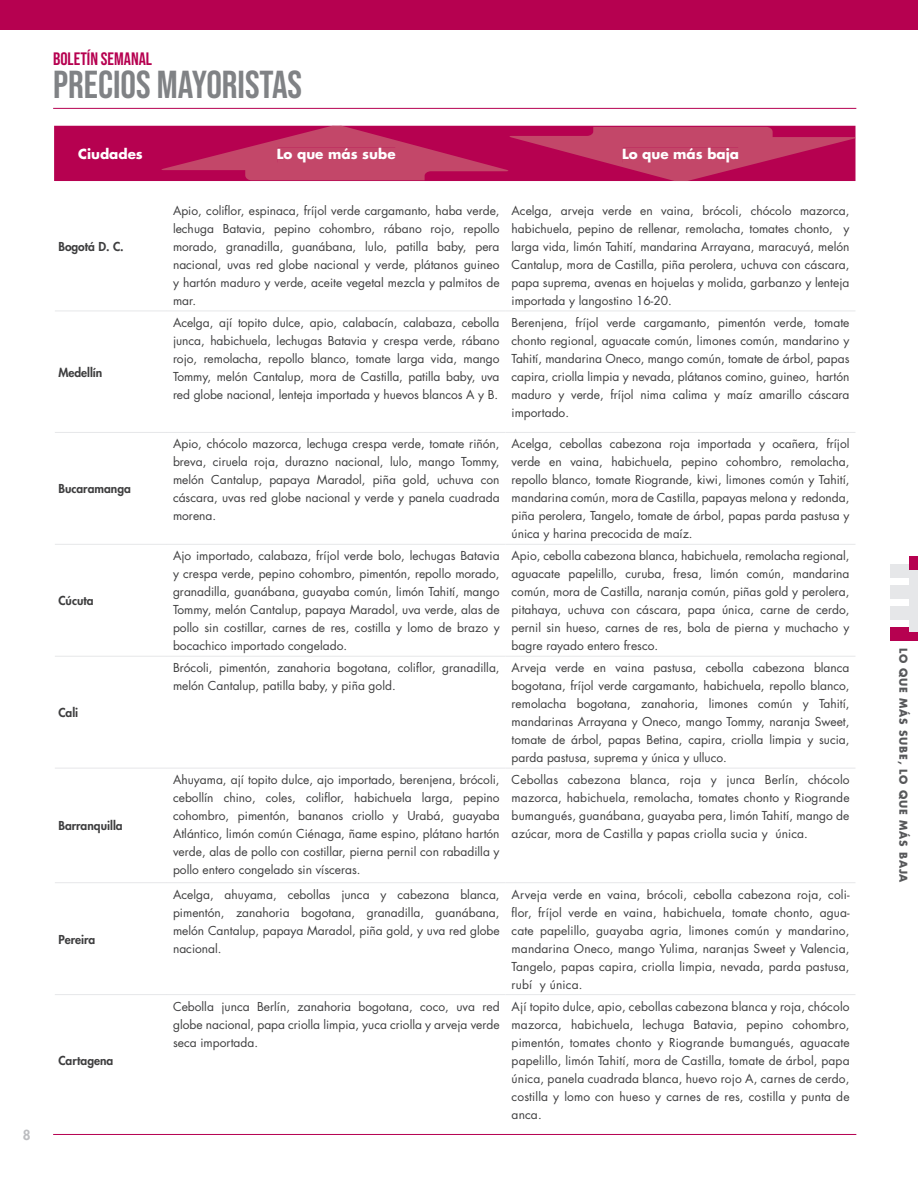
<style>
.page{position:relative;width:918px;height:1188px;background:#fff}
.page>*{position:absolute;margin:0;border:0;box-sizing:border-box;transform-origin:0 0}
.t1{font:39px "Bebas Neue";color:#808285}
.t2{font:18px "Bebas Neue";color:#b60150}
.t3{font:700 13.5px "Futura Std";color:#fff}
.t4{font:800 13.5px "Futura Std";color:#bcbdc0}
.t5{font:12px/18px "Futura Std";color:#3e3e3f;text-align:justify}
.t6{font:800 12px "Futura Std";color:#3e3e3f}
.t7{font:700 10.5px "Futura Std";letter-spacing:.075em;color:#57585a}
</style>
<div class="page">
<div style="left:0;top:0;width:918px;height:30px;background:#b60150"></div>
<div style="left:54px;top:126px;width:107px;height:55px;background:#b60150"></div>
<hr style="left:55px;top:311px;width:112px;height:1px;background:#e6e7e9">
<hr style="left:55px;top:432px;width:112px;height:1px;background:#e6e7e9">
<hr style="left:55px;top:544px;width:112px;height:1px;background:#e6e7e9">
<hr style="left:55px;top:656px;width:112px;height:1px;background:#e6e7e9">
<hr style="left:55px;top:768px;width:112px;height:1px;background:#e6e7e9">
<hr style="left:55px;top:882px;width:112px;height:1px;background:#e6e7e9">
<hr style="left:55px;top:994px;width:112px;height:1px;background:#e6e7e9">
<hr style="left:167px;top:311px;width:339px;height:1px;background:#e6e7e9">
<hr style="left:506px;top:311px;width:349px;height:1px;background:#e6e7e9">
<hr style="left:167px;top:432px;width:339px;height:1px;background:#e6e7e9">
<hr style="left:506px;top:432px;width:349px;height:1px;background:#e6e7e9">
<hr style="left:506px;top:544px;width:349px;height:1px;background:#e6e7e9">
<hr style="left:167px;top:544px;width:339px;height:1px;background:#e6e7e9">
<hr style="left:167px;top:656px;width:339px;height:1px;background:#e6e7e9">
<hr style="left:506px;top:656px;width:349px;height:1px;background:#e6e7e9">
<hr style="left:167px;top:768px;width:339px;height:1px;background:#e6e7e9">
<hr style="left:506px;top:768px;width:349px;height:1px;background:#e6e7e9">
<hr style="left:167px;top:882px;width:339px;height:1px;background:#e6e7e9">
<hr style="left:506px;top:882px;width:349px;height:1px;background:#e6e7e9">
<hr style="left:167px;top:994px;width:339px;height:1px;background:#e6e7e9">
<hr style="left:506px;top:994px;width:349px;height:1px;background:#e6e7e9">
<svg style="left:161px;top:125px;width:695px;height:57px"></svg>
<div style="left:623px;top:148px;width:115px;height:14px;background:#c34769"></div>
<div style="left:890px;top:627px;width:28px;height:14px;background:#b60150"></div>
<div style="left:890px;top:606px;width:28px;height:14px;background:#e6e7e9"></div>
<div style="left:890px;top:585px;width:28px;height:14px;background:#e6e7e9"></div>
<div style="left:890px;top:564px;width:28px;height:14px;background:#e6e7e9"></div>
<hr style="left:53px;top:1134px;width:803px;height:1px;background:#b60150">
<hr style="left:53px;top:108px;width:803px;height:1px;background:#b60150">
<div style="left:909px;top:556px;width:9px;height:14px;background:#b60150"></div>
<div style="left:909px;top:577px;width:9px;height:14px;background:#e6e7e9"></div>
<div style="left:909px;top:597px;width:9px;height:14px;background:#e6e7e9"></div>
<div style="left:909px;top:618px;width:9px;height:14px;background:#e6e7e9"></div>
<p class="t4" style="left:23px;top:1127px;width:9px">8</p>
<h2 class="t2" style="left:53px;top:48px;width:100px">BOLETÍN SEMANAL</h2>
<h1 class="t1" style="left:53px;top:62px;width:250px">PRECIOS MAYORISTAS</h1>
<p class="t3" style="left:78px;top:145px;width:66px">Ciudades</p>
<p class="t6" style="left:58px;top:239px;width:67px">Bogotá D. C.</p>
<p class="t6" style="left:58px;top:365px;width:46px">Medellín</p>
<p class="t6" style="left:58px;top:481px;width:74px">Bucaramanga</p>
<p class="t6" style="left:58px;top:593px;width:37px">Cúcuta</p>
<p class="t6" style="left:58px;top:705px;width:21px">Cali</p>
<p class="t6" style="left:58px;top:818px;width:66px">Barranquilla</p>
<p class="t6" style="left:58px;top:932px;width:38px">Pereira</p>
<p class="t6" style="left:58px;top:1052px;width:56px">Cartagena</p>
<p class="t3" style="left:277px;top:145px;width:120px">Lo que más sube</p>
<p class="t3" style="left:622px;top:145px;width:119px">Lo que más baja</p>
<p class="t5" style="left:173px;top:202px;width:328px">Apio, coliflor, espinaca, fríjol verde cargamanto, haba verde, lechuga Batavia, pepino cohombro, rábano rojo, repollo morado, granadilla, guanábana, lulo, patilla baby, pera nacional, uvas red globe nacional y verde, plátanos guineo y hartón maduro y verde, aceite vegetal mezcla y palmitos de mar.</p>
<p class="t5" style="left:512px;top:202px;width:339px">Acelga, arveja verde en vaina, brócoli, chócolo mazorca, habichuela, pepino de rellenar, remolacha, tomates chonto, y larga vida, limón Tahití, mandarina Arrayana, maracuyá, melón Cantalup, mora de Castilla, piña perolera, uchuva con cáscara, papa suprema, avenas en hojuelas y molida, garbanzo y lenteja importada y langostino 16-20.</p>
<p class="t5" style="left:173px;top:314px;width:328px">Acelga, ají topito dulce, apio, calabacín, calabaza, cebolla junca, habichuela, lechugas Batavia y crespa verde, rábano rojo, remolacha, repollo blanco, tomate larga vida, mango Tommy, melón Cantalup, mora de Castilla, patilla baby, uva red globe nacional, lenteja importada y huevos blancos A y B.</p>
<p class="t5" style="left:512px;top:314px;width:339px">Berenjena, fríjol verde cargamanto, pimentón verde, tomate chonto regional, aguacate común, limones común, mandarino y Tahití, mandarina Oneco, mango común, tomate de árbol, papas capira, criolla limpia y nevada, plátanos comino, guineo, hartón maduro y verde, fríjol nima calima y maíz amarillo cáscara importado.</p>
<p class="t5" style="left:173px;top:435px;width:328px">Apio, chócolo mazorca, lechuga crespa verde, tomate riñón, breva, ciruela roja, durazno nacional, lulo, mango Tommy, melón Cantalup, papaya Maradol, piña gold, uchuva con cáscara, uvas red globe nacional y verde y panela cuadrada morena.</p>
<p class="t5" style="left:512px;top:435px;width:339px">Acelga, cebollas cabezona roja importada y ocañera, fríjol verde en vaina, habichuela, pepino cohombro, remolacha, repollo blanco, tomate Riogrande, kiwi, limones común y Tahití, mandarina común, mora de Castilla, papayas melona y redonda, piña perolera, Tangelo, tomate de árbol, papas parda pastusa y única y harina precocida de maíz.</p>
<p class="t5" style="left:173px;top:547px;width:328px">Ajo importado, calabaza, fríjol verde bolo, lechugas Batavia y crespa verde, pepino cohombro, pimentón, repollo morado, granadilla, guanábana, guayaba común, limón Tahití, mango Tommy, melón Cantalup, papaya Maradol, uva verde, alas de pollo sin costillar, carnes de res, costilla y lomo de brazo y bocachico importado congelado.</p>
<p class="t5" style="left:512px;top:547px;width:339px">Apio, cebolla cabezona blanca, habichuela, remolacha regional, aguacate papelillo, curuba, fresa, limón común, mandarina común, mora de Castilla, naranja común, piñas gold y perolera, pitahaya, uchuva con cáscara, papa única, carne de cerdo, pernil sin hueso, carnes de res, bola de pierna y muchacho y bagre rayado entero fresco.</p>
<p class="t5" style="left:173px;top:659px;width:328px">Brócoli, pimentón, zanahoria bogotana, coliflor, granadilla, melón Cantalup, patilla baby, y piña gold.</p>
<p class="t5" style="left:512px;top:659px;width:339px">Arveja verde en vaina pastusa, cebolla cabezona blanca bogotana, fríjol verde cargamanto, habichuela, repollo blanco, remolacha bogotana, zanahoria, limones común y Tahití, mandarinas Arrayana y Oneco, mango Tommy, naranja Sweet, tomate de árbol, papas Betina, capira, criolla limpia y sucia, parda pastusa, suprema y única y ulluco.</p>
<p class="t5" style="left:173px;top:771px;width:328px">Ahuyama, ají topito dulce, ajo importado, berenjena, brócoli, cebollín chino, coles, coliflor, habichuela larga, pepino cohombro, pimentón, bananos criollo y Urabá, guayaba Atlántico, limón común Ciénaga, ñame espino, plátano hartón verde, alas de pollo con costillar, pierna pernil con rabadilla y pollo entero congelado sin vísceras.</p>
<p class="t5" style="left:512px;top:771px;width:339px">Cebollas cabezona blanca, roja y junca Berlín, chócolo mazorca, habichuela, remolacha, tomates chonto y Riogrande bumangués, guanábana, guayaba pera, limón Tahití, mango de azúcar, mora de Castilla y papas criolla sucia y única.</p>
<p class="t5" style="left:173px;top:885px;width:328px">Acelga, ahuyama, cebollas junca y cabezona blanca, pimentón, zanahoria bogotana, granadilla, guanábana, melón Cantalup, papaya Maradol, piña gold, y uva red globe nacional.</p>
<p class="t5" style="left:512px;top:885px;width:339px">Arveja verde en vaina, brócoli, cebolla cabezona roja, coli&shy;flor, fríjol verde en vaina, habichuela, tomate chonto, agua&shy;cate papelillo, guayaba agria, limones común y mandarino, mandarina Oneco, mango Yulima, naranjas Sweet y Valencia, Tangelo, papas capira, criolla limpia, nevada, parda pastusa, rubí y única.</p>
<p class="t5" style="left:173px;top:997px;width:328px">Cebolla junca Berlín, zanahoria bogotana, coco, uva red globe nacional, papa criolla limpia, yuca criolla y arveja verde seca importada.</p>
<p class="t5" style="left:512px;top:997px;width:339px">Ají topito dulce, apio, cebollas cabezona blanca y roja, chócolo mazorca, habichuela, lechuga Batavia, pepino cohombro, pimentón, tomates chonto y Riogrande bumangués, aguacate papelillo, limón Tahití, mora de Castilla, tomate de árbol, papa única, panela cuadrada blanca, huevo rojo A, carnes de cerdo, costilla y lomo con hueso y carnes de res, costilla y punta de anca.</p>
<p class="t7" style="left:910px;top:648px;width:236px;rotate:90deg">LO QUE MÁS SUBE, LO QUE MÁS BAJA</p>
</div>
